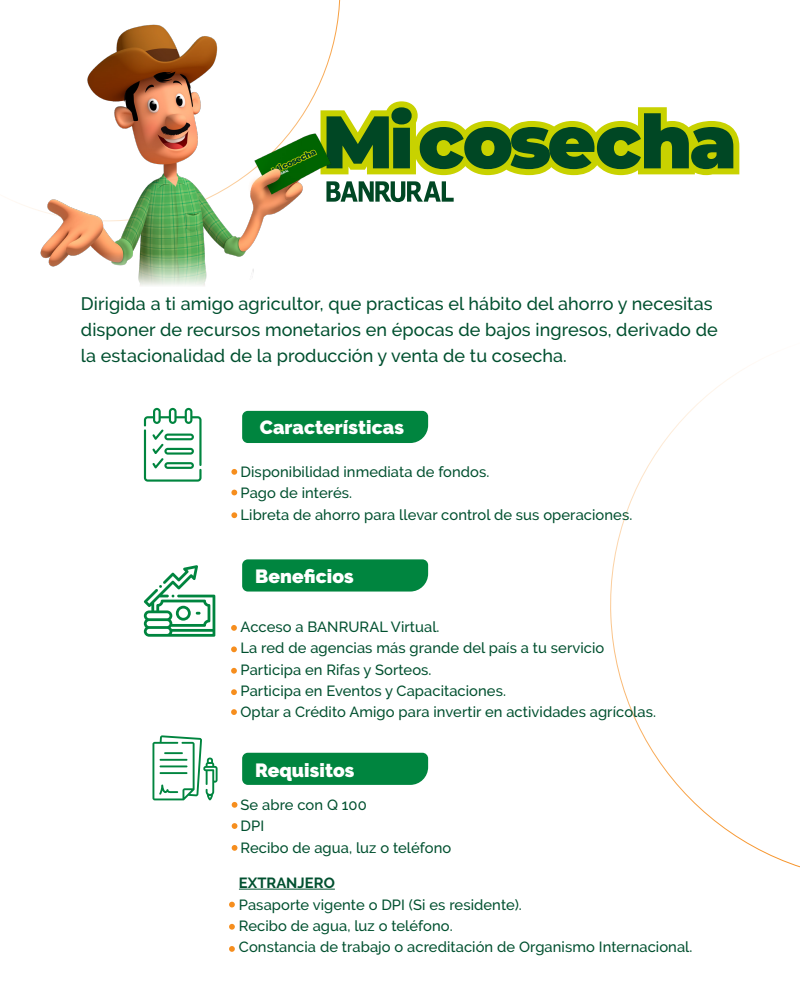
<style>
.page{position:relative;width:800px;height:1000px;background:#fff}
.page>*{position:absolute;margin:0;border:0;box-sizing:border-box;transform-origin:0 0}
.t1{font:900 19.1px "Raleway";letter-spacing:.005em;color:#fff}
.t2{font:500 18px/26px "Raleway";letter-spacing:.005em;color:#00502f}
.t3{font:500 14.7px/21.3px "Raleway";letter-spacing:.005em;color:#00502f}
.t4{font:700 14.7px "Raleway";letter-spacing:.005em;color:#00502f}
</style>
<div class="page">
<svg style="left:610px;top:365px;width:190px;height:503px"></svg>
<div style="left:242px;top:411px;width:186px;height:32px;background:#00853f"></div>
<svg style="left:242px;top:559px;width:186px;height:33px"></svg>
<svg style="left:144px;top:565px;width:71px;height:72px"></svg>
<svg style="left:144px;top:408px;width:58px;height:74px"></svg>
<svg style="left:152px;top:735px;width:66px;height:66px"></svg>
<svg style="left:231px;top:469px;width:6px;height:6px"></svg>
<svg style="left:231px;top:490px;width:6px;height:5px"></svg>
<svg style="left:231px;top:512px;width:6px;height:6px"></svg>
<div style="left:242px;top:753px;width:186px;height:32px;background:#00853f"></div>
<svg style="left:231px;top:625px;width:6px;height:6px"></svg>
<svg style="left:231px;top:646px;width:6px;height:6px"></svg>
<svg style="left:231px;top:668px;width:6px;height:6px"></svg>
<svg style="left:231px;top:689px;width:6px;height:6px"></svg>
<svg style="left:231px;top:709px;width:6px;height:6px"></svg>
<svg style="left:232px;top:802px;width:5px;height:6px"></svg>
<svg style="left:232px;top:823px;width:5px;height:6px"></svg>
<svg style="left:232px;top:845px;width:5px;height:6px"></svg>
<svg style="left:229px;top:902px;width:6px;height:5px"></svg>
<svg style="left:229px;top:924px;width:6px;height:6px"></svg>
<svg style="left:229px;top:946px;width:6px;height:6px"></svg>
<hr style="left:239px;top:889px;width:96px;height:1px;background:#00502f">
<svg style="left:352px;top:181px;width:102px;height:21px"></svg>
<svg style="left:352px;top:101px;width:387px;height:74px"></svg>
<img style="left:12px;top:0;width:340px;height:267px">
<svg style="left:79px;top:254px;width:190px;height:32px"></svg>
<p class="t2" style="left:81px;top:290px;width:638px">Dirigida a ti amigo agricultor, que practicas el hábito del ahorro y necesitas disponer de recursos monetarios en épocas de bajos ingresos, derivado de la estacionalidad de la producción y venta de tu cosecha.</p>
<p class="t1" style="left:260px;top:416px;width:146px">Características</p>
<p class="t3" style="left:241px;top:461px;width:393px">Disponibilidad inmediata de fondos.<br>Pago de interés.<br>Libreta de ahorro para llevar control de sus operaciones.</p>
<p class="t1" style="left:255px;top:565px;width:100px">Beneficios</p>
<p class="t3" style="left:241px;top:616px;width:417px">Acceso a BANRURAL Virtual.<br>La red de agencias más grande del país a tu servicio Participa en Rifas y Sorteos.<br>Participa en Eventos y Capacitaciones.<br>Optar a Crédito Amigo para invertir en actividades agrícolas.</p>
<p class="t1" style="left:255px;top:759px;width:101px">Requisitos</p>
<p class="t3" style="left:241px;top:794px;width:212px">Se abre con Q 100<br>DPI<br>Recibo de agua, luz o teléfono</p>
<p class="t4" style="left:239px;top:874px;width:97px">EXTRANJERO</p>
<p class="t3" style="left:239px;top:894px;width:455px">Pasaporte vigente o DPI (Si es residente).<br>Recibo de agua, luz o teléfono.<br>Constancia de trabajo o acreditación de Organismo Internacional.</p>
</div>
